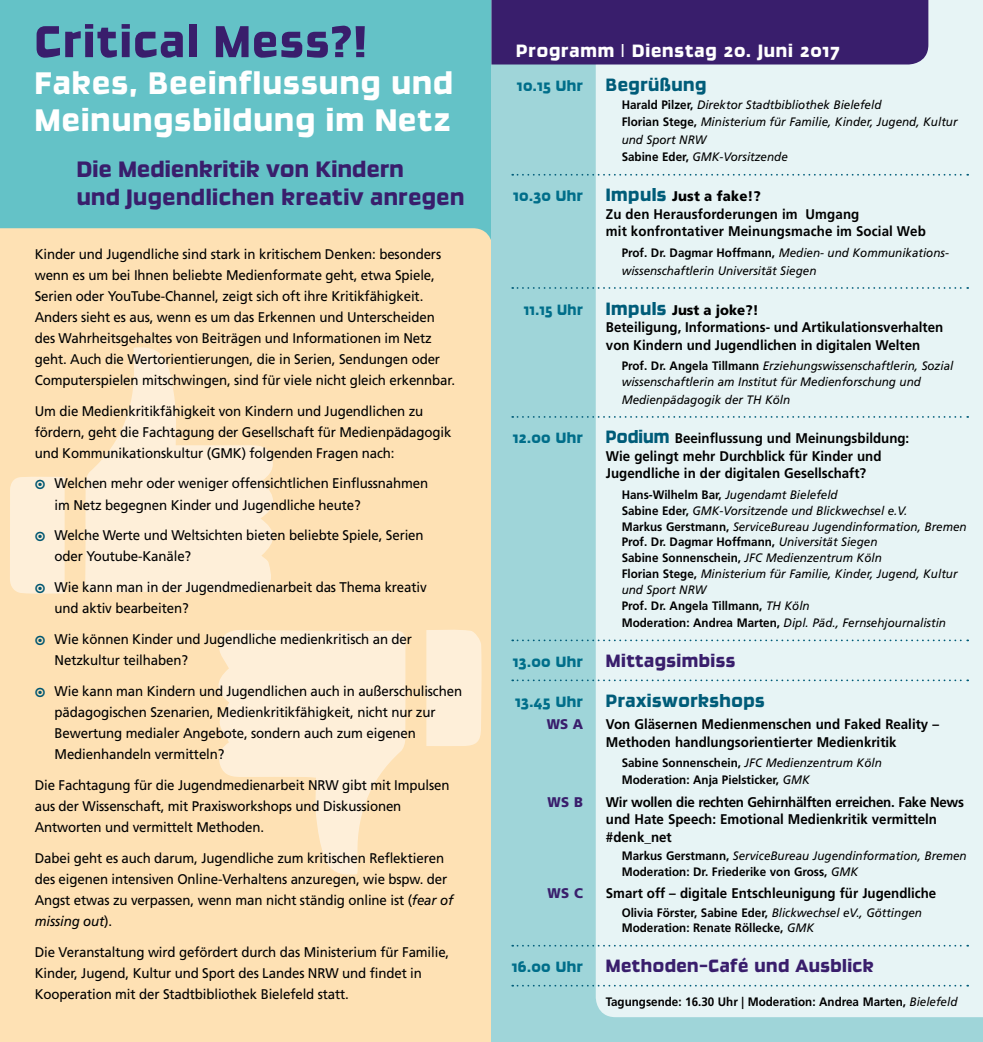
<style>
.page{position:relative;width:983px;height:1042px;background:#fff}
.page>*{position:absolute;margin:0;border:0;box-sizing:border-box;transform-origin:0 0}
.t1{font:52.5px "Ginger";letter-spacing:.03em;color:#391e6c}
.t2{font:36.75px/36.8px "Ginger";letter-spacing:.03em;color:#fff}
.t3{font:26.25px/28px "Ginger";letter-spacing:.015em;color:#391e6c}
.t4{font:21px/34.6px "Ginger";letter-spacing:.04em;color:#fff}
.t5{font:21px "Ginger";letter-spacing:.02em;color:#391e6c}
.t6{font:17.5px/39.9px "Ginger";color:#006e8a}
.t7{font:14px/21px "Frutiger LT Std";letter-spacing:-.01em;color:#000;scale:.95 1}
.t8{font:700 14px/17.5px "Frutiger LT Std";color:#000;scale:.95 1}
.t9{font:900 14px "Frutiger LT Std";color:#391e6c;scale:.95 1}
.t10{font:italic 12.25px/15.8px "Frutiger LT Std";color:#000;scale:.95 1}
.t11{font:700 12.25px/15.8px "Frutiger LT Std";color:#000;scale:.95 1}
.s1{color:#005671}
.s2{font-style:italic}
.s3{font-weight:300}
.s4{font-size:17.5px;color:#006e8a}
.s5{color:#005c79}
.s6{font-weight:700;font-style:normal}
.s7{font-family:"Ginger";font-weight:400;font-size:17.5px;color:#006e8a}
.s8{font-family:"Ginger";font-weight:400;font-size:21px;color:#005c79}
.s9{font-weight:900}
.s10{font-size:21px;color:#391e6c}
.s11{font-size:21px;color:#005c79}
.s12{font-weight:400;font-style:italic}
</style>
<div class="page">
<div style="left:0;top:0;width:491px;height:284px;background:#64c2c7"></div>
<div style="left:0;top:228px;width:491px;height:814px;background:#fee1b4"></div>
<div style="left:491px;top:0;width:491px;height:1042px;background:#9fd5d9"></div>
<div style="left:595px;top:0;width:387px;height:1017px;background:#e7f4f5"></div>
<div style="left:491px;top:0;width:437px;height:64px;background:#391e6c"></div>
<svg style="left:215px;top:630px;width:190px;height:246px;background:#feeacc"></svg>
<div style="left:426px;top:629px;width:56px;height:117px;background:#feefd9"></div>
<svg style="left:85px;top:345px;width:192px;height:247px;background:#feeacb"></svg>
<div style="left:10px;top:476px;width:55px;height:118px;background:#feefd9"></div>
<svg style="left:512px;top:174px;width:455px;height:2px"></svg>
<svg style="left:512px;top:287px;width:455px;height:2px"></svg>
<svg style="left:512px;top:416px;width:455px;height:2px"></svg>
<svg style="left:512px;top:639px;width:455px;height:2px"></svg>
<svg style="left:512px;top:679px;width:455px;height:2px"></svg>
<svg style="left:512px;top:945px;width:455px;height:1px"></svg>
<svg style="left:512px;top:985px;width:455px;height:1px"></svg>
<h1 class="t1" style="left:35px;top:15px;width:333px">Critical Mess?!</h1>
<h2 class="t2" style="left:35px;top:64px;width:420px">Fakes, Beeinflussung und<br>Meinungsbildung im Netz</h2>
<h3 class="t3" style="left:77px;top:155px;width:389px">Die Medienkritik von Kindern<br>und Jugendlichen kreativ anregen</h3>
<p class="t7" style="left:35px;top:243px;width:444px">Kinder und Jugendliche sind stark in kritischem Denken: besonders wenn es um bei Ihnen beliebte Medienformate geht, etwa Spiele, Serien oder YouTube-Channel, zeigt sich oft ihre Kritikfähigkeit.<br>Anders sieht es aus, wenn es um das Erkennen und Unterscheiden des Wahrheitsgehaltes von Beiträgen und Informationen im Netz geht. Auch die Wertorientierungen, die in Serien, Sendungen oder Computerspielen mitschwingen, sind für viele nicht gleich erkennbar.</p>
<p class="t7" style="left:35px;top:400px;width:440px">Um die Medienkritikfähigkeit von Kindern und Jugendlichen zu fördern, geht die Fachtagung der Gesellschaft für Medienpädagogik und Kommunikationskultur (GMK) folgenden Fragen nach:</p>
<p class="t7" style="left:55px;top:473px;width:394px;text-indent:-20px"><span class="s1">•</span> Welchen mehr oder weniger offensichtlichen Einflussnahmen im Netz begegnen Kinder und Jugendliche heute?</p>
<p class="t7" style="left:55px;top:525px;width:390px;text-indent:-20px"><span class="s1">•</span> Welche Werte und Weltsichten bieten beliebte Spiele, Serien oder Youtube-Kanäle?</p>
<p class="t7" style="left:55px;top:577px;width:393px;text-indent:-20px"><span class="s1">•</span> Wie kann man in der Jugendmedienarbeit das Thema kreativ und aktiv bearbeiten?</p>
<p class="t7" style="left:55px;top:629px;width:377px;text-indent:-20px"><span class="s1">•</span> Wie können Kinder und Jugendliche medienkritisch an der<br>Netzkultur teilhaben?</p>
<p class="t7" style="left:55px;top:681px;width:430px;text-indent:-20px"><span class="s1">•</span> Wie kann man Kindern und Jugendlichen auch in außerschulischen pädagogischen Szenarien, Medienkritikfähigkeit, nicht nur zur Bewertung medialer Angebote, sondern auch zum eigenen Medienhandeln vermitteln?</p>
<p class="t7" style="left:35px;top:775px;width:438px">Die Fachtagung für die Jugendmedienarbeit NRW gibt mit Impulsen aus der Wissenschaft, mit Praxisworkshops und Diskussionen<br>Antworten und vermittelt Methoden.</p>
<p class="t7" style="left:35px;top:848px;width:442px">Dabei geht es auch darum, Jugendliche zum kritischen Reflektieren des eigenen intensiven Online-Verhaltens anzuregen, wie bspw. der Angst etwas zu verpassen, wenn man nicht ständig online ist (<span class="s2">fear of missing out</span>).</p>
<p class="t7" style="left:35px;top:942px;width:438px">Die Veranstaltung wird gefördert durch das Ministerium für Familie,<br>Kinder, Jugend, Kultur und Sport des Landes NRW und findet in<br>Kooperation mit der Stadtbibliothek Bielefeld statt.</p>
<h3 class="t4" style="left:516px;top:33px;width:324px">Programm <span class="s3">l</span> Dienstag 20. Juni 2017<br><span class="s4">10.15 Uhr</span> <span class="s5">Begrüßung</span></h3>
<p class="t10" style="left:621px;top:96px;width:355px;line-height:17.5px"><span class="s6">Harald Pilzer,</span> Direktor Stadtbibliothek Bielefeld<br><span class="s6">Florian Stege,</span> Ministerium für Familie, Kinder, Jugend, Kultur und Sport NRW<br><span class="s6">Sabine Eder,</span> GMK-Vorsitzende</p>
<p class="t8" style="left:605px;top:188px;width:338px;text-indent:-93px"><span class="s7">10.30 Uhr</span> <span class="s8">Impuls</span> <span class="s9">Just a fake!?<br></span>Zu den Herausforderungen im Umgang<br>mit konfrontativer Meinungsmache im Social Web</p>
<p class="t10" style="left:621px;top:244px;width:346px;line-height:17.5px"><span class="s6">Prof. Dr. Dagmar Hoffmann,</span> Medien- und Kommunikations&shy;wissenschaftlerin Universität Siegen</p>
<p class="t8" style="left:605px;top:301px;width:356px;text-indent:-82px"><span class="s7">11.15 Uhr</span> <span class="s8">Impuls</span> <span class="s9">Just a joke?!<br></span>Beteiligung, Informations- und Artikulationsverhalten von Kindern und Jugendlichen in digitalen Welten</p>
<p class="t10" style="left:621px;top:358px;width:350px"><span class="s6">Prof. Dr. Angela Tillmann</span> Erziehungswissenschaftlerin, Sozial wissenschaftlerin am Institut für Medienforschung und</p>
<p class="t10" style="left:621px;top:391px;width:179px">Medienpädagogik der TH Köln</p>
<p class="t8" style="left:605px;top:430px;width:321px;text-indent:-93px"><span class="s7">12.00 Uhr</span> <span class="s8">Podium</span> Beeinflussung und Meinungsbildung:<br>Wie gelingt mehr Durchblick für Kinder und<br>Jugendliche in der digitalen Gesellschaft?</p>
<p class="t10" style="left:621px;top:487px;width:364px"><span class="s6">Hans-Wilhelm Bar,</span> Jugendamt Bielefeld<br><span class="s6">Sabine Eder,</span> GMK-Vorsitzende und Blickwechsel e.V.<br><span class="s6">Markus Gerstmann,</span> ServiceBureau Jugendinformation, Bremen <span class="s6">Prof. Dr. Dagmar Hoffmann,</span> Universität Siegen<br><span class="s6">Sabine Sonnenschein,</span> JFC Medienzentrum Köln<br><span class="s6">Florian Stege,</span> Ministerium für Familie, Kinder, Jugend, Kultur und Sport NRW<br><span class="s6">Prof. Dr. Angela Tillmann,</span> TH Köln</p>
<p class="t10" style="left:621px;top:615px;width:343px"><span class="s6">Moderation: Andrea Marten,</span> Dipl. Päd., Fernsehjournalistin</p>
<p class="t6" style="left:512px;top:641px;width:253px">13.00 Uhr <span class="s10">Mittagsimbiss<br></span>13.45 Uhr <span class="s11">Praxisworkshops</span></p>
<p class="t9" style="left:546px;top:716px;width:40px">WS A</p>
<p class="t8" style="left:605px;top:716px;width:352px">Von Gläsernen Medienmenschen und Faked Reality –<br>Methoden handlungsorientierter Medienkritik</p>
<p class="t11" style="left:621px;top:754px;width:275px;line-height:17.5px">Sabine Sonnenschein, <span class="s12">JFC Medienzentrum Köln<br></span>Moderation: Anja Pielsticker, <span class="s12">GMK</span></p>
<p class="t9" style="left:547px;top:793px;width:39px">WS B</p>
<p class="t8" style="left:605px;top:793px;width:378px">Wir wollen die rechten Gehirnhälften erreichen. Fake News und Hate Speech: Emotional Medienkritik vermitteln #denk_net</p>
<p class="t11" style="left:621px;top:848px;width:364px">Markus Gerstmann, <span class="s12">ServiceBureau Jugendinformation, Bremen<br></span>Moderation: Dr. Friederike von Gross, <span class="s12">GMK</span></p>
<p class="t9" style="left:547px;top:885px;width:39px">WS C</p>
<p class="t8" style="left:605px;top:885px;width:349px">Smart off – digitale Entschleunigung für Jugendliche</p>
<p class="t11" style="left:621px;top:904px;width:317px">Olivia Förster, Sabine Eder, <span class="s12">Blickwechsel eV., Göttingen<br></span>Moderation: Renate Röllecke, <span class="s12">GMK</span></p>
<h3 class="t5" style="left:511px;top:955px;width:363px"><span class="s4">16.00 Uhr</span> Methoden-Café und Ausblick</h3>
<p class="t11" style="left:605px;top:993px;width:371px">Tagungsende: 16.30 Uhr | Moderation: Andrea Marten, <span class="s12">Bielefeld</span></p>
</div>
